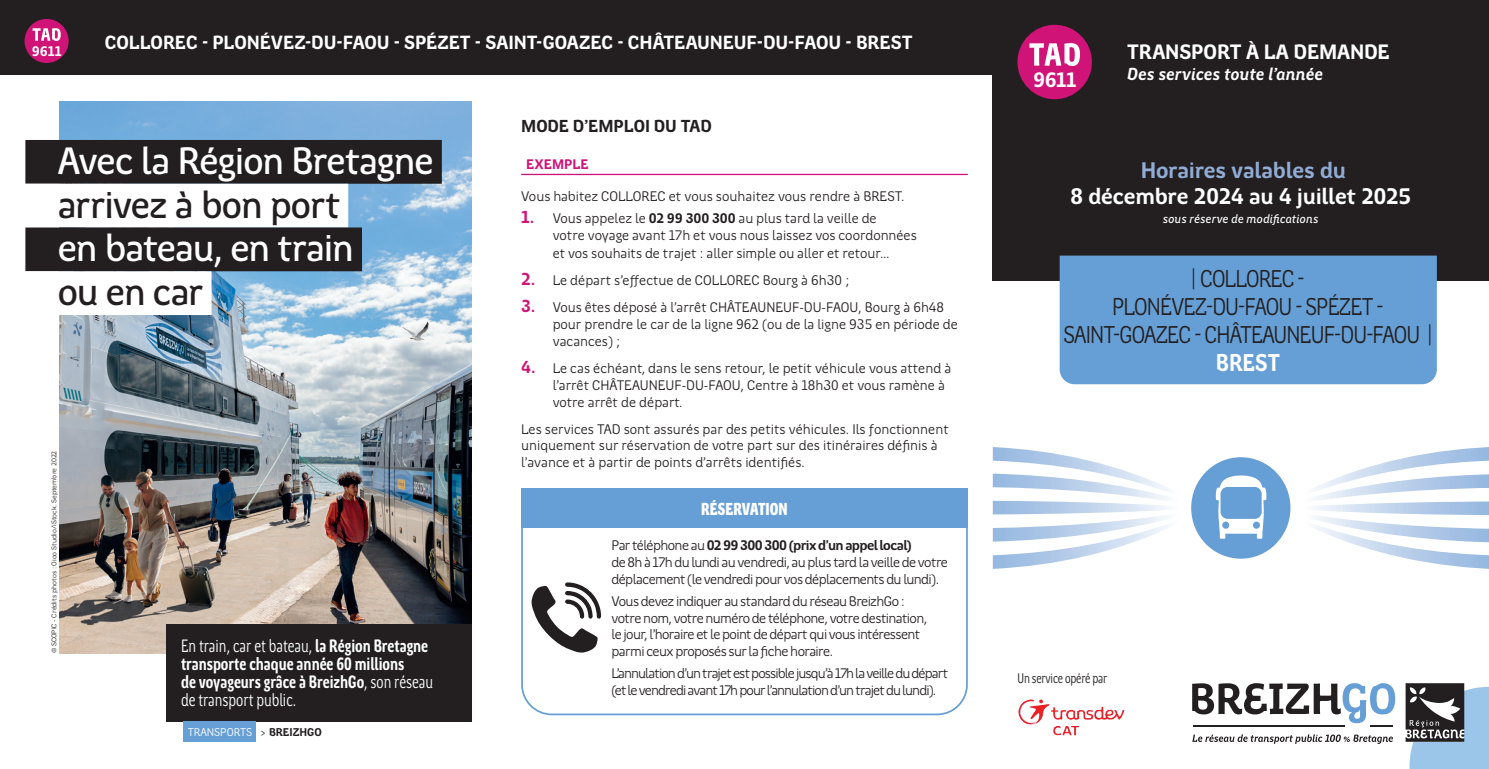
<style>
.page{position:relative;width:1489px;height:769px;background:#fff}
.page>*{position:absolute;margin:0;border:0;box-sizing:border-box;transform-origin:0 0}
.t1{font:500 38.5px "Region Bretagne New";letter-spacing:-.03em;color:#fff}
.t2{font:500 38.5px "Region Bretagne New";letter-spacing:-.03em;color:#231f20}
.t3{font:24.5px/28px "Region Bretagne New";letter-spacing:-.04em;color:#231f20;text-align:center;scale:.89 1}
.t4{font:700 22.75px "Region Bretagne New";letter-spacing:-.015em;color:#fff}
.t5{font:700 22.75px "Region Bretagne New";letter-spacing:-.015em;color:#91acd5}
.t6{font:700 21px "Region Bretagne New";letter-spacing:-.005em;color:#fff}
.t7{font:700 19.25px "Region Bretagne New";letter-spacing:-.005em;color:#fff}
.t8{font:700 18.03px/18px "Region Bretagne Cond New";color:#fff}
.t9{font:italic 700 17.5px "Region Bretagne New";letter-spacing:.005em;color:#fff}
.t10{font:700 17.5px "Region Bretagne New";color:#231f20}
.t11{font:900 17.5px "Region Bretagne Cond New";color:#fff}
.t12{font:14px/16.8px "Region Bretagne New";letter-spacing:-.005em;color:#231f20}
.t13{font:14px/16.8px "Region Bretagne New";letter-spacing:-.045em;color:#231f20}
.t14{font:14px/16.8px "Region Bretagne New";letter-spacing:-.06em;color:#231f20}
.t15{font:14px "Region Bretagne Cond New";letter-spacing:-.01em;color:#231f20}
.t16{font:700 14px "Region Bretagne New";letter-spacing:.005em;color:#cf1377}
.t17{font:700 14px "Region Bretagne New";color:#fff}
.t18{font:italic 500 12.25px "Region Bretagne New";letter-spacing:.015em;color:#fff}
.t19{font:11.38px "Region Bretagne New";color:#fff}
.t20{font:7px "Region Bretagne New";color:#231f20;scale:1.05 1}
.s1{font-weight:400}
.s2{color:#231f20}
.s3{font-weight:700;color:#231f20}
.s4{font-weight:700;font-size:17.5px;color:#cf1377}
.s5{font-weight:700}
.s6{font-size:21px}
.s7{font-weight:700;color:#fff}
</style>
<div class="page">
<div style="left:992px;top:0;width:496px;height:280px;background:#231f20"></div>
<div style="left:0;top:0;width:496px;height:74px;background:#231f20"></div>
<div style="left:496px;top:0;width:496px;height:74px;background:#231f20"></div>
<svg style="left:1192px;top:683px;width:202px;height:43px"></svg>
<svg style="left:1192px;top:734px;width:200px;height:10px"></svg>
<svg style="left:1405px;top:683px;width:83px;height:86px"></svg>
<svg style="left:992px;top:447px;width:176px;height:122px"></svg>
<div style="left:1191px;top:457px;width:99px;height:102px;background:#669fd5;border-radius:50%"></div>
<svg style="left:1215px;top:475px;width:51px;height:64px"></svg>
<svg style="left:1315px;top:447px;width:173px;height:122px"></svg>
<img style="left:1018px;top:699px;width:106px;height:26px">
<div style="left:1059px;top:256px;width:377px;height:128px;background:#669fd5"></div>
<div style="left:1017px;top:25px;width:74px;height:74px;background:#cf1377;border-radius:50%"></div>
<svg style="left:1029px;top:43px;width:50px;height:23px"></svg>
<hr style="left:521px;top:174px;width:446px;height:1px;background:#cf1377">
<svg style="left:521px;top:488px;width:447px;height:228px"></svg>
<div style="left:521px;top:488px;width:446px;height:40px;background:#669fd5"></div>
<img style="left:59px;top:101px;width:412px;height:552px">
<div style="left:25px;top:140px;width:417px;height:44px;background:#231f20"></div>
<div style="left:25px;top:184px;width:323px;height:43px;background:#fff"></div>
<div style="left:25px;top:227px;width:337px;height:44px;background:#231f20"></div>
<div style="left:25px;top:271px;width:186px;height:44px;background:#fff"></div>
<div style="left:166px;top:624px;width:305px;height:98px;background:#231f20"></div>
<div style="left:183px;top:722px;width:72px;height:20px;background:#669fd5"></div>
<div style="left:25px;top:19px;width:44px;height:44px;background:#cf1377;border-radius:50%"></div>
<svg style="left:33px;top:28px;width:28px;height:13px"></svg>
<p class="t17" style="left:32px;top:44px;width:31px">9611</p>
<h3 class="t7" style="left:105px;top:32px;width:809px">COLLOREC - PLONÉVEZ-DU-FAOU - SPÉZET - SAINT-GOAZEC - CHÂTEAUNEUF-DU-FAOU - BREST</h3>
<h1 class="t1" style="left:58px;top:140px;width:378px">Avec la Région Bretagne</h1>
<h1 class="t2" style="left:58px;top:183px;width:284px">arrivez à bon port</h1>
<h1 class="t1" style="left:58px;top:227px;width:298px">en bateau, en train</h1>
<h1 class="t2" style="left:58px;top:271px;width:147px">ou en car</h1>
<p class="t20" style="left:50px;top:653px;width:195px;rotate:-90deg">© SCOPIC - Crédits photos : Oioo Studio/iStock. Septembre 2022</p>
<p class="t8" style="left:181px;top:637px;width:254px"><span class="s1">En train, car et bateau,</span> la Région Bretagne transporte chaque année 60 millions<br>de voyageurs grâce à BreizhGo<span class="s1">, son réseau de transport public.</span></p>
<p class="t19" style="left:188px;top:726px;width:135px">TRANSPORTS <span class="s2">&gt;</span> <span class="s3">BREIZHGO</span></p>
<p class="t10" style="left:521px;top:117px;width:192px">MODE D’EMPLOI DU TAD</p>
<p class="t16" style="left:526px;top:156px;width:64px">EXEMPLE</p>
<p class="t12" style="left:521px;top:188px;width:385px">Vous habitez COLLOREC et vous souhaitez vous rendre à BREST.</p>
<p class="t12" style="left:552px;top:210px;width:366px;line-height:17.5px;text-indent:-32px"><span class="s4">1.</span> Vous appelez le <span class="s5">02 99 300 300</span> au plus tard la veille de<br>votre voyage avant 17h et vous nous laissez vos coordonnées et vos souhaits de trajet : aller simple ou aller et retour…</p>
<p class="t12" style="left:521px;top:273px;width:330px"><span class="s4">2.</span> Le départ s’effectue de COLLOREC Bourg à 6h30 ;</p>
<p class="t12" style="left:552px;top:299px;width:407px;text-indent:-32px"><span class="s4">3.</span> Vous êtes déposé à l’arrêt CHÂTEAUNEUF-DU-FAOU, Bourg à 6h48 pour prendre le car de la ligne 962 (ou de la ligne 935 en période de vacances) ;</p>
<p class="t12" style="left:552px;top:360px;width:400px;text-indent:-32px"><span class="s4">4.</span> Le cas échéant, dans le sens retour, le petit véhicule vous attend à l’arrêt CHÂTEAUNEUF-DU-FAOU, Centre à 18h30 et vous ramène à votre arrêt de départ.</p>
<p class="t12" style="left:521px;top:421px;width:429px">Les services TAD sont assurés par des petits véhicules. Ils fonctionnent uniquement sur réservation de votre part sur des itinéraires définis à l’avance et à partir de points d’arrêts identifiés.</p>
<p class="t11" style="left:701px;top:499px;width:88px">RÉSERVATION</p>
<p class="t13" style="left:611px;top:538px;width:338px">Par téléphone au <span class="s5">02 99 300 300 (prix d’un appel local)<br></span>de 8h à 17h du lundi au vendredi, au plus tard la veille de votre déplacement (le vendredi pour vos déplacements du lundi).</p>
<p class="t13" style="left:611px;top:593px;width:317px">Vous devez indiquer au standard du réseau BreizhGo : votre nom, votre numéro de téléphone, votre destination, le jour, l’horaire et le point de départ qui vous intéressent parmi ceux proposés sur la fiche horaire.</p>
<p class="t14" style="left:611px;top:665px;width:338px">L’annulation d’un trajet est possible jusqu’à 17h la veille du départ (et le vendredi avant 17h pour l’annulation d’un trajet du lundi).</p>
<h3 class="t6" style="left:1033px;top:68px;width:45px">9611</h3>
<h3 class="t6" style="left:1127px;top:41px;width:264px">TRANSPORT À LA DEMANDE</h3>
<p class="t9" style="left:1127px;top:65px;width:197px">Des services toute l’année</p>
<h3 class="t5" style="left:1140px;top:157px;width:207px">Horaires valables du</h3>
<h3 class="t4" style="left:1070px;top:184px;width:343px">8 décembre 2024 au 4 juillet 2025</h3>
<p class="t18" style="left:1162px;top:212px;width:157px">sous réserve de modifications</p>
<h2 class="t3" style="left:1063px;top:265px;width:416px"><span class="s6">|</span> COLLOREC -<br>PLONÉVEZ-DU-FAOU - SPÉZET -<br>SAINT-GOAZEC - CHÂTEAUNEUF-DU-FAOU <span class="s6">|<br></span><span class="s7">BREST</span></h2>
<p class="t15" style="left:1017px;top:671px;width:91px">Un service opéré par</p>
</div>
